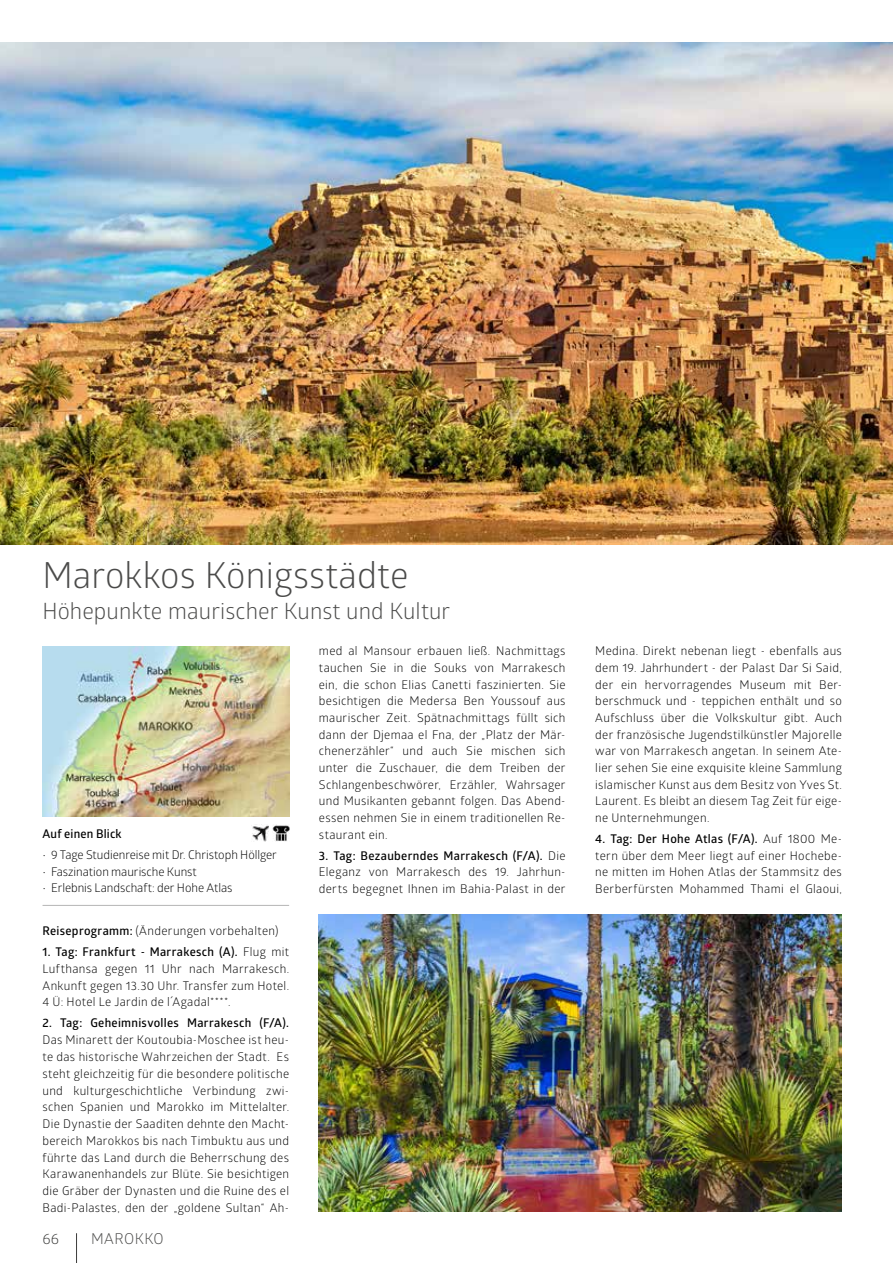
<style>
.page{position:relative;width:893px;height:1263px;background:#fff}
.page>*{position:absolute;margin:0;border:0;box-sizing:border-box;transform-origin:0 0}
.t1{font:36px "Glober";letter-spacing:.005em;color:#4a4a49}
.t2{font:22.5px "Glober";letter-spacing:.005em;color:#4a4a49}
.t3{font:15px "Glober";letter-spacing:.03em;color:#4a4a49}
.t4{font:15px "Glober";color:#3c3c3b}
.t5{font:12px/16.6px "Glober";letter-spacing:.025em;color:#000;text-align:justify}
.t6{font:12px "Glober";letter-spacing:-.005em;color:#000}
.t7{font:600 12px "Glober";letter-spacing:.025em;color:#000}
.s1{font-weight:600}
</style>
<div class="page">
<hr style="left:76px;top:1233px;width:1px;height:30px;background:#3c3c3b">
<img style="left:0;top:43px;width:893px;height:501px">
<img style="left:319px;top:914px;width:523px;height:298px">
<img style="left:43px;top:646px;width:246px;height:171px">
<img style="left:251px;top:824px;width:17px;height:17px">
<img style="left:272px;top:824px;width:17px;height:17px">
<hr style="left:43px;top:905px;width:246px;height:1px;background:#000">
<h1 class="t1" style="left:43px;top:550px;width:368px">Marokkos Königsstädte</h1>
<h2 class="t2" style="left:43px;top:596px;width:409px">Höhepunkte maurischer Kunst und Kultur</h2>
<p class="t7" style="left:43px;top:826px;width:81px">Auf einen Blick</p>
<p class="t6" style="left:43px;top:847px;width:236px">• 9 Tage Studienreise mit Dr. Christoph Höllger</p>
<p class="t6" style="left:43px;top:863px;width:156px">• Faszination maurische Kunst</p>
<p class="t6" style="left:43px;top:880px;width:191px">• Erlebnis Landschaft: der Hohe Atlas</p>
<p class="t5" style="left:43px;top:922px;width:237px"><span class="s1">Reiseprogramm:</span> (Änderungen vorbehalten)</p>
<p class="t5" style="left:43px;top:943px;width:248px"><span class="s1">1. Tag: Frankfurt - Marrakesch (A).</span> Flug mit Lufthansa gegen 11 Uhr nach Marrakesch.<br>Ankunft gegen 13.30 Uhr. Transfer zum Hotel.<br>4 Ü: Hotel Le Jardin de l´Agadal****.</p>
<p class="t7" style="left:43px;top:1015px;width:248px">2. Tag: Geheimnisvolles Marrakesch (F/A).</p>
<p class="t5" style="left:43px;top:1031px;width:248px">Das Minarett der Koutoubia-Moschee ist heu&shy;te das historische Wahrzeichen der Stadt. Es steht gleichzeitig für die besondere politische und kulturgeschichtliche Verbindung zwi&shy;schen Spanien und Marokko im Mittelalter.<br>Die Dynastie der Saaditen dehnte den Macht&shy;bereich Marokkos bis nach Timbuktu aus und führte das Land durch die Beherrschung des Karawanenhandels zur Blüte. Sie besichtigen die Gräber der Dynasten und die Ruine des el Badi-Palastes, den der „goldene Sultan“ Ah-</p>
<p class="t4" style="left:43px;top:1228px;width:18px">66</p>
<p class="t3" style="left:91px;top:1228px;width:74px">MAROKKO</p>
<p class="t5" style="left:319px;top:642px;width:248px">med al Mansour erbauen ließ. Nachmittags tauchen Sie in die Souks von Marrakesch ein, die schon Elias Canetti faszinierten. Sie besichtigen die Medersa Ben Youssouf aus maurischer Zeit. Spätnachmittags füllt sich dann der Djemaa el Fna, der „Platz der Mär&shy;chenerzähler“ und auch Sie mischen sich unter die Zuschauer, die dem Treiben der Schlangenbeschwörer, Erzähler, Wahrsager und Musikanten gebannt folgen. Das Abend&shy;essen nehmen Sie in einem traditionellen Re&shy;staurant ein.</p>
<p class="t5" style="left:319px;top:846px;width:248px"><span class="s1">3. Tag: Bezauberndes Marrakesch (F/A).</span> Die Eleganz von Marrakesch des 19. Jahrhun&shy;derts begegnet Ihnen im Bahia-Palast in der</p>
<p class="t5" style="left:595px;top:642px;width:248px">Medina. Direkt nebenan liegt - ebenfalls aus dem 19. Jahrhundert - der Palast Dar Si Said, der ein hervorragendes Museum mit Ber&shy;berschmuck und - teppichen enthält und so Aufschluss über die Volkskultur gibt. Auch der französische Jugendstilkünstler Majorelle war von Marrakesch angetan. In seinem Ate&shy;lier sehen Sie eine exquisite kleine Sammlung islamischer Kunst aus dem Besitz von Yves St.<br>Laurent. Es bleibt an diesem Tag Zeit für eige&shy;ne Unternehmungen.</p>
<p class="t5" style="left:595px;top:830px;width:248px"><span class="s1">4. Tag: Der Hohe Atlas (F/A).</span> Auf 1800 Me&shy;tern über dem Meer liegt auf einer Hochebe&shy;ne mitten im Hohen Atlas der Stammsitz des Berberfürsten Mohammed Thami el Glaoui,</p>
</div>
